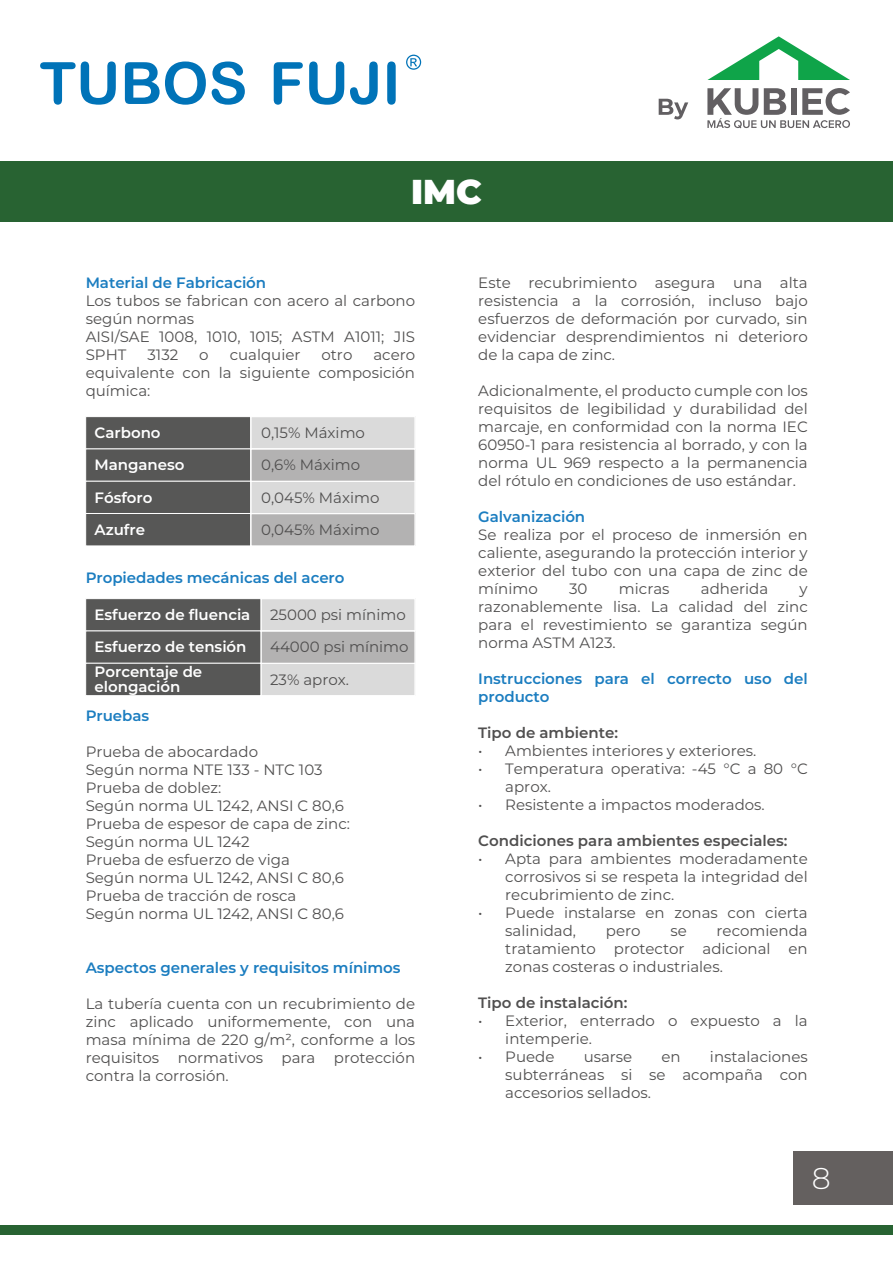
<style>
.page{position:relative;width:893px;height:1263px;background:#fff}
.page>*{position:absolute;margin:0;border:0;box-sizing:border-box;transform-origin:0 0}
.t1{font:900 34.5px "Montserrat";color:#fff}
.t2{font:300 30px "Montserrat";color:#fff}
.t3{font:15px/18px "Montserrat";color:#504f4f;text-align:justify}
.t4{font:600 15px/18px "Montserrat";letter-spacing:-.005em;color:#1b7dc0}
.t5{font:600 15px/32.2px "Montserrat";letter-spacing:-.005em;color:#fff}
.t6{font:600 15px "Montserrat";color:#504f4f}
</style>
<div class="page">
<div style="left:85px;top:416px;width:166px;height:33px;background:#575756;border:1px solid #fff"></div>
<div style="left:85px;top:448px;width:166px;height:34px;background:#575756;border:1px solid #fff"></div>
<div style="left:85px;top:481px;width:166px;height:33px;background:#575756;border:1px solid #fff"></div>
<div style="left:85px;top:513px;width:166px;height:33px;background:#575756;border:1px solid #fff"></div>
<div style="left:251px;top:417px;width:164px;height:32px;background:#dadada"></div>
<div style="left:250px;top:416px;width:165px;height:33px;border:1px solid #fff"></div>
<div style="left:251px;top:449px;width:164px;height:32px;background:#b3b2b2"></div>
<div style="left:250px;top:449px;width:165px;height:33px;border:1px solid #fff"></div>
<div style="left:251px;top:481px;width:164px;height:33px;background:#dadada"></div>
<div style="left:250px;top:481px;width:165px;height:33px;border:1px solid #fff"></div>
<div style="left:251px;top:514px;width:164px;height:32px;background:#b3b2b2"></div>
<div style="left:250px;top:513px;width:165px;height:33px;border:1px solid #fff"></div>
<div style="left:85px;top:598px;width:176px;height:33px;background:#575756;border:1px solid #fff"></div>
<div style="left:85px;top:630px;width:176px;height:34px;background:#575756;border:1px solid #fff"></div>
<div style="left:85px;top:663px;width:176px;height:33px;background:#575756;border:1px solid #fff"></div>
<div style="left:261px;top:599px;width:154px;height:32px;background:#dadada"></div>
<div style="left:261px;top:598px;width:154px;height:33px;border:1px solid #fff"></div>
<div style="left:261px;top:631px;width:154px;height:32px;background:#b3b2b2"></div>
<div style="left:261px;top:631px;width:154px;height:33px;border:1px solid #fff"></div>
<div style="left:261px;top:663px;width:154px;height:33px;background:#dadada"></div>
<div style="left:261px;top:663px;width:154px;height:33px;border:1px solid #fff"></div>
<svg style="left:707px;top:36px;width:143px;height:44px"></svg>
<svg style="left:707px;top:88px;width:143px;height:40px"></svg>
<svg style="left:659px;top:99px;width:29px;height:20px"></svg>
<div style="left:0;top:161px;width:893px;height:60px;background:#286332"></div>
<svg style="left:406px;top:55px;width:15px;height:15px"></svg>
<svg style="left:40px;top:61px;width:76px;height:44px"></svg>
<svg style="left:125px;top:61px;width:81px;height:44px"></svg>
<svg style="left:212px;top:61px;width:33px;height:44px"></svg>
<svg style="left:274px;top:62px;width:29px;height:43px"></svg>
<svg style="left:309px;top:61px;width:35px;height:44px"></svg>
<svg style="left:350px;top:61px;width:28px;height:44px"></svg>
<svg style="left:387px;top:61px;width:9px;height:44px"></svg>
<div style="left:0;top:1225px;width:893px;height:10px;background:#286332"></div>
<div style="left:794px;top:1151px;width:99px;height:54px;background:#64605f"></div>
<h1 class="t1" style="left:411px;top:166px;width:72px">IMC</h1>
<p class="t4" style="left:86px;top:273px;width:182px">Material de Fabricación</p>
<p class="t3" style="left:86px;top:291px;width:331px;text-align:left">Los tubos se fabrican con acero al carbono según normas<br>AISI/SAE 1008, 1010, 1015; ASTM A1011; JIS<br>SPHT</p>
<p class="t3" style="left:147px;top:345px;width:32px">3132</p>
<p class="t3" style="left:199px;top:345px;width:11px">o</p>
<p class="t3" style="left:230px;top:345px;width:72px">cualquier</p>
<p class="t3" style="left:321px;top:345px;width:32px">otro</p>
<p class="t3" style="left:86px;top:345px;width:331px;text-indent:288px">acero equivalente con la siguiente composición química:</p>
<p class="t5" style="left:95px;top:416px;width:91px">Carbono<br>Manganeso<br>Fósforo<br>Azufre</p>
<p class="t3" style="left:261px;top:416px;width:120px;line-height:32.2px;text-align:left">0,15% Máximo<br>0,6% Máximo<br>0,045% Máximo<br>0,045% Máximo</p>
<p class="t4" style="left:86px;top:568px;width:260px">Propiedades mecánicas del acero</p>
<p class="t5" style="left:95px;top:598px;width:157px">Esfuerzo de fluencia<br>Esfuerzo de tensión</p>
<p class="t5" style="left:95px;top:664px;width:109px;line-height:15px">Porcentaje de elongación</p>
<p class="t3" style="left:270px;top:598px;width:140px;line-height:32.2px;text-align:left">25000 psi mínimo<br>44000 psi mínimo<br>23% aprox.</p>
<p class="t4" style="left:86px;top:706px;width:65px">Pruebas</p>
<p class="t3" style="left:86px;top:742px;width:266px;text-align:left">Prueba de abocardado<br>Según norma NTE 133 - NTC 103<br>Prueba de doblez:<br>Según norma UL 1242, ANSI C 80,6<br>Prueba de espesor de capa de zinc:<br>Según norma UL 1242<br>Prueba de esfuerzo de viga<br>Según norma UL 1242, ANSI C 80,6<br>Prueba de tracción de rosca<br>Según norma UL 1242, ANSI C 80,6</p>
<p class="t4" style="left:86px;top:958px;width:316px">Aspectos generales y requisitos mínimos</p>
<p class="t3" style="left:86px;top:994px;width:331px">La tubería cuenta con un recubrimiento de zinc aplicado uniformemente, con una masa mínima de 220 g/m², conforme a los requisitos normativos para protección contra la corrosión.</p>
<p class="t3" style="left:478px;top:273px;width:331px">Este recubrimiento asegura una alta resistencia a la corrosión, incluso bajo esfuerzos de deformación por curvado, sin evidenciar desprendimientos ni deterioro de la capa de zinc.</p>
<p class="t3" style="left:478px;top:381px;width:331px">Adicionalmente, el producto cumple con los requisitos de legibilidad y durabilidad del marcaje, en conformidad con la norma IEC 60950-1 para resistencia al borrado, y con la norma UL 969 respecto a la permanencia del rótulo en condiciones de uso estándar.</p>
<p class="t4" style="left:478px;top:507px;width:108px">Galvanización</p>
<p class="t3" style="left:478px;top:525px;width:331px">Se realiza por el proceso de inmersión en caliente, asegurando la protección interior y exterior del tubo con una capa de zinc de mínimo</p>
<p class="t3" style="left:569px;top:579px;width:20px">30</p>
<p class="t3" style="left:619px;top:579px;width:52px">micras</p>
<p class="t3" style="left:701px;top:579px;width:69px">adherida</p>
<p class="t3" style="left:478px;top:579px;width:331px;text-indent:321px">y razonablemente lisa. La calidad del zinc para el revestimiento se garantiza según norma ASTM A123.</p>
<p class="t4" style="left:478px;top:669px;width:331px">Instrucciones para el correcto uso del producto</p>
<p class="t6" style="left:478px;top:722px;width:141px">Tipo de ambiente:</p>
<p class="t3" style="left:478px;top:741px;width:279px">• Ambientes interiores y exteriores.</p>
<p class="t3" style="left:505px;top:759px;width:304px;text-indent:-27px">• Temperatura operativa: -45 °C a 80 °C aprox.</p>
<p class="t3" style="left:478px;top:795px;width:288px">• Resistente a impactos moderados.</p>
<p class="t6" style="left:478px;top:830px;width:311px">Condiciones para ambientes especiales:</p>
<p class="t3" style="left:505px;top:849px;width:304px;text-indent:-27px">• Apta para ambientes moderadamente corrosivos si se respeta la integridad del recubrimiento de zinc.</p>
<p class="t3" style="left:505px;top:903px;width:304px;text-indent:-27px">• Puede instalarse en zonas con cierta salinidad,</p>
<p class="t3" style="left:505px;top:921px;width:304px;text-indent:211px">recomienda tratamiento protector adicional en zonas costeras o industriales.</p>
<p class="t6" style="left:478px;top:992px;width:151px">Tipo de instalación:</p>
<p class="t3" style="left:505px;top:1011px;width:304px;text-indent:-27px">• Exterior, enterrado o expuesto a la intemperie.</p>
<p class="t3" style="left:478px;top:1047px;width:78px">• Puede</p>
<p class="t3" style="left:584px;top:1047px;width:50px">usarse</p>
<p class="t3" style="left:662px;top:1047px;width:21px">en</p>
<p class="t3" style="left:606px;top:921px;width:36px">pero</p>
<p class="t3" style="left:670px;top:921px;width:18px">se</p>
<p class="t3" style="left:505px;top:1047px;width:304px;text-indent:205px">instalaciones subterráneas si se acompaña con accesorios sellados.</p>
<h2 class="t2" style="left:812px;top:1158px;width:20px">8</h2>
</div>
